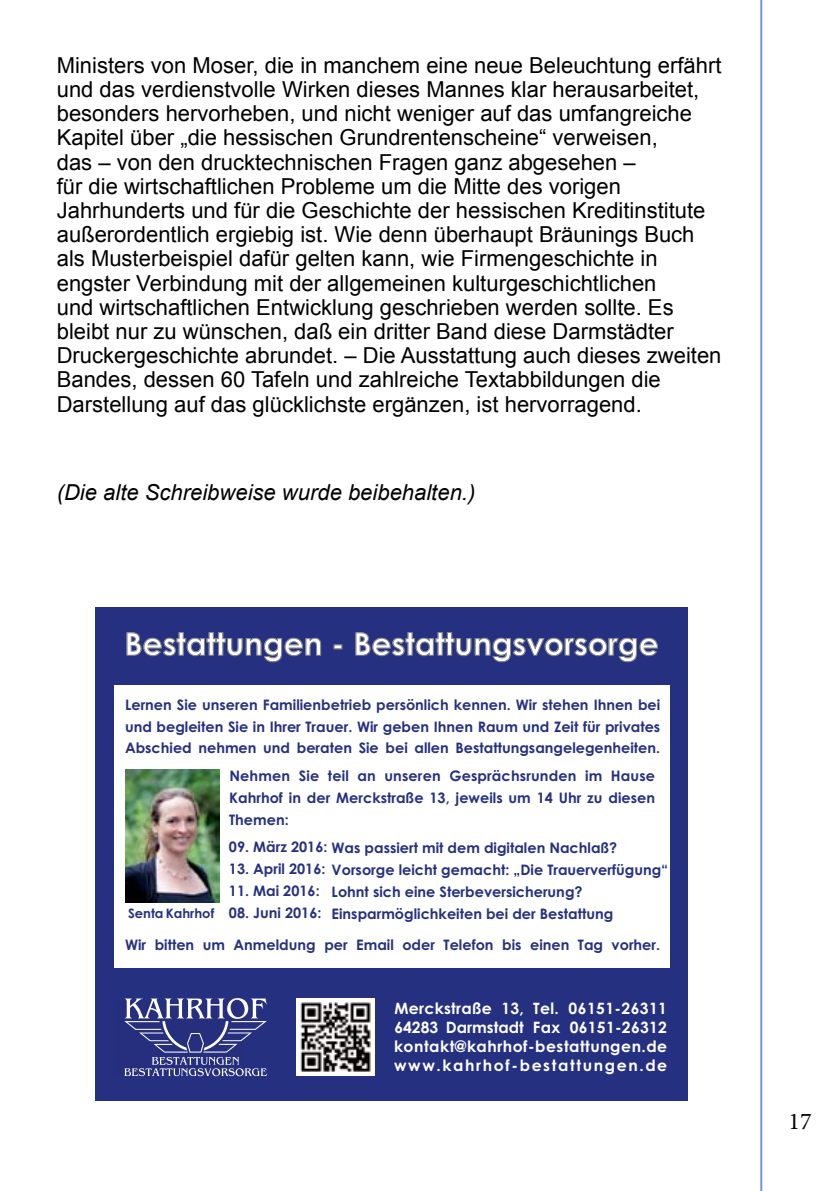
<style>
.page{position:relative;width:840px;height:1191px;background:#fff}
.page>*{position:absolute;margin:0;border:0;box-sizing:border-box;transform-origin:0 0}
.t1{font:700 31.4px "Century Gothic";color:#fff}
.t2{font:24px "Minion Pro";color:#000}
.t3{font:22px/24.2px "Arial";color:#000}
.t4{font:italic 22px "Arial";color:#000}
.t5{font:700 15.6px/19px "Century Gothic";letter-spacing:.03em;color:#fff;text-align:right}
.t6{font:700 15.6px/19px "Century Gothic";color:#fff}
.t7{font:700 14.4px/21.8px "Century Gothic";color:#253180;text-align:justify}
.t8{font:700 13px "Century Gothic";color:#253180}
.s1{font-size:14.4px}
</style>
<div class="page">
<hr style="left:759px;top:0;width:2px;height:1191px;background:#6f99d1">
<div style="left:95px;top:607px;width:592px;height:493px;background:#253180"></div>
<div style="left:114px;top:685px;width:555px;height:282px;background:#fff"></div>
<img style="left:125px;top:769px;width:94px;height:133px">
<svg style="left:126px;top:632px;width:195px;height:30px"></svg>
<svg style="left:334px;top:645px;width:8px;height:4px"></svg>
<svg style="left:355px;top:632px;width:302px;height:30px"></svg>
<svg style="left:124px;top:998px;width:143px;height:78px"></svg>
<img style="left:296px;top:999px;width:78px;height:76px">
<p class="t3" style="left:57px;top:53px;width:666px">Ministers von Moser, die in manchem eine neue Beleuchtung erfährt und das verdienstvolle Wirken dieses Mannes klar herausarbeitet, besonders hervorheben, und nicht weniger auf das umfangreiche Kapitel über „die hessischen Grundrentenscheine“ verweisen,<br>das – von den drucktechnischen Fragen ganz abgesehen –<br>für die wirtschaftlichen Probleme um die Mitte des vorigen Jahrhunderts und für die Geschichte der hessischen Kreditinstitute außerordentlich ergiebig ist. Wie denn überhaupt Bräunings Buch als Musterbeispiel dafür gelten kann, wie Firmengeschichte in engster Verbindung mit der allgemeinen kulturgeschichtlichen<br>und wirtschaftlichen Entwicklung geschrieben werden sollte. Es bleibt nur zu wünschen, daß ein dritter Band diese Darmstädter Druckergeschichte abrundet. – Die Ausstattung auch dieses zweiten Bandes, dessen 60 Tafeln und zahlreiche Textabbildungen die Darstellung auf das glücklichste ergänzen, ist hervorragend.</p>
<p class="t4" style="left:57px;top:478px;width:420px">(Die alte Schreibweise wurde beibehalten.)</p>
<h1 class="t1" style="left:124px;top:620px;width:535px">Bestattungen - Bestattungsvorsorge</h1>
<p class="t7" style="left:125px;top:693px;width:536px">Lernen Sie unseren Familienbetrieb persönlich kennen. Wir stehen Ihnen bei und begleiten Sie in Ihrer Trauer. Wir geben Ihnen Raum und Zeit für privates Abschied nehmen und beraten Sie bei allen Bestattungsangelegenheiten.</p>
<p class="t7" style="left:229px;top:764px;width:427px">Nehmen Sie teil an unseren Gesprächsrunden im Hause Kahrhof in der Merckstraße 13, jeweils um 14 Uhr zu diesen Themen:</p>
<p class="t7" style="left:229px;top:836px;width:389px">09. März 2016: Was passiert mit dem digitalen Nachlaß?</p>
<p class="t7" style="left:331px;top:858px;width:338px;text-align:left;text-indent:-103px">13. April 2016: Vorsorge leicht gemacht: „Die Trauerverfügung“<br>Lohnt sich eine Sterbeversicherung?<br>Einsparmöglichkeiten bei der Bestattung</p>
<p class="t7" style="left:125px;top:933px;width:536px">Wir bitten um Anmeldung per Email oder Telefon bis einen Tag vorher.</p>
<p class="t7" style="left:229px;top:879px;width:92px">11. Mai 2016:</p>
<p class="t8" style="left:128px;top:903px;width:195px">Senta Kahrhof <span class="s1">08. Juni 2016:</span></p>
<p class="t6" style="left:394px;top:997px;width:131px">Merckstraße 13,<br>64283 Darmstadt</p>
<p class="t5" style="left:394px;top:997px;width:274px">Tel. 06151-26311<br>Fax 06151-26312 kontakt@kahrhof-bestattungen.de www.kahrhof-bestattungen.de</p>
<p class="t2" style="left:788px;top:1105px;width:25px">17</p>
</div>
